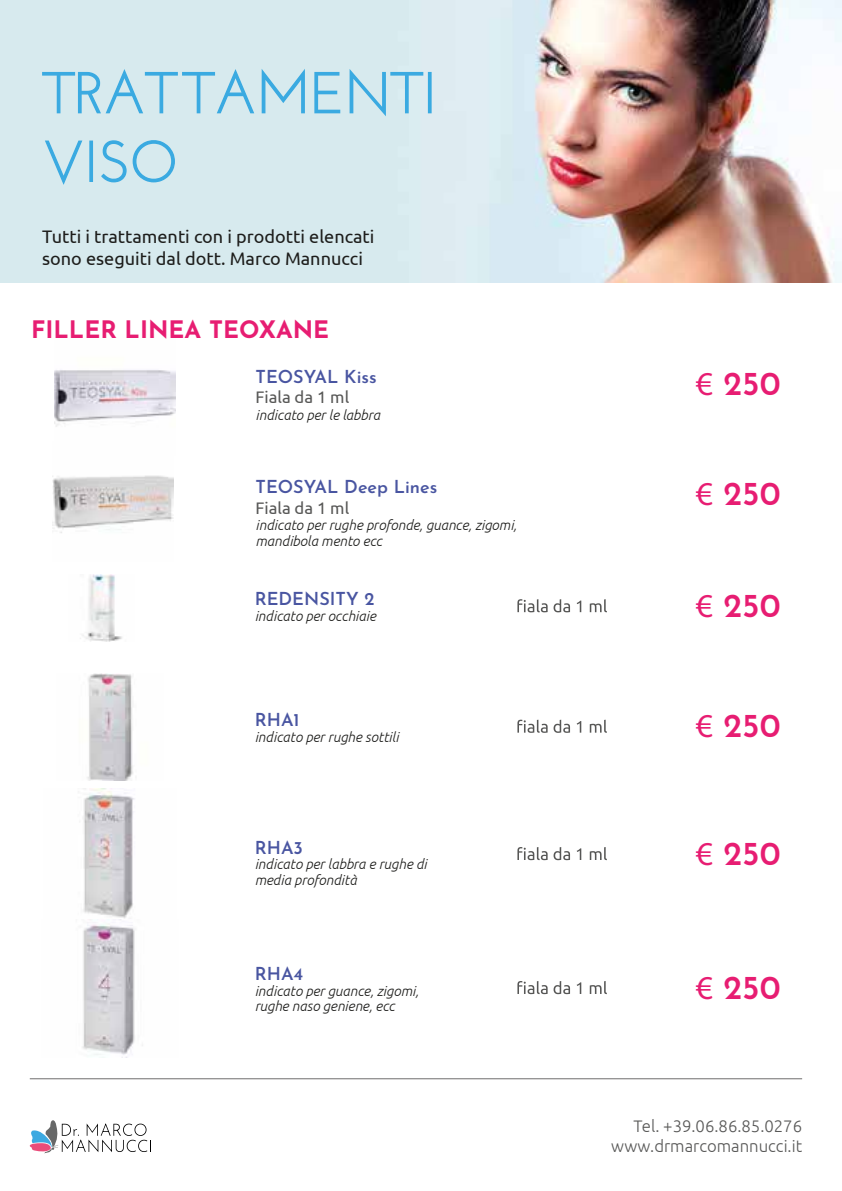
<style>
.page{position:relative;width:842px;height:1191px;background:#fff}
.page>*{position:absolute;margin:0;border:0;box-sizing:border-box;transform-origin:0 0}
.t1{font:600 33.4px "Josefin Sans";color:#e71d72}
.t2{font:700 24px "Josefin Sans";color:#e71d72}
.t3{font:18px/21.8px "Ubuntu";color:#1d1d1b}
.t4{font:600 18px "Josefin Sans";color:#4955a1}
.t5{font:300 16.6px "Ubuntu";color:#575756}
.t6{font:16.6px "Ubuntu";color:#575756}
.t7{font:italic 300 14px/15.4px "Ubuntu";color:#1d1d1b}
.s1{font-family:"Myriad Pro";font-weight:400}
</style>
<div class="page">
<img style="left:53px;top:475px;width:120px;height:58px">
<img style="left:55px;top:370px;width:120px;height:57px">
<svg style="left:517px;top:599px;width:90px;height:13px"></svg>
<img style="left:80px;top:575px;width:42px;height:66px">
<img style="left:87px;top:674px;width:46px;height:106px">
<svg style="left:517px;top:719px;width:90px;height:14px"></svg>
<svg style="left:517px;top:847px;width:90px;height:13px"></svg>
<img style="left:0;top:0;width:842px;height:282px">
<svg style="left:42px;top:69px;width:212px;height:44px;background:#b6dceb"></svg>
<svg style="left:262px;top:69px;width:43px;height:44px;background:#abd8ea"></svg>
<svg style="left:314px;top:72px;width:26px;height:41px"></svg>
<svg style="left:350px;top:69px;width:73px;height:47px;background:#b6ddeb"></svg>
<svg style="left:428px;top:72px;width:4px;height:41px"></svg>
<svg style="left:45px;top:140px;width:37px;height:45px;background:#b9ddeb"></svg>
<svg style="left:89px;top:140px;width:4px;height:42px"></svg>
<svg style="left:101px;top:140px;width:26px;height:42px"></svg>
<svg style="left:133px;top:139px;width:42px;height:43px;background:#afd9ea"></svg>
<hr style="left:30px;top:1078px;width:772px;height:1px;background:#706f6f">
<img style="left:83px;top:788px;width:52px;height:131px">
<svg style="left:517px;top:981px;width:90px;height:13px"></svg>
<img style="left:82px;top:919px;width:61px;height:136px">
<svg style="left:30px;top:1120px;width:121px;height:33px"></svg>
<p class="t3" style="left:42px;top:225px;width:334px">Tutti i trattamenti con i prodotti elencati sono eseguiti dal dott. Marco Mannucci</p>
<h2 class="t2" style="left:31px;top:312px;width:300px">FILLER LINEA TEOXANE</h2>
<p class="t4" style="left:256px;top:364px;width:123px">TEOSYAL Kiss</p>
<p class="t6" style="left:256px;top:387px;width:95px">Fiala da 1 ml</p>
<p class="t7" style="left:256px;top:407px;width:126px">indicato per le labbra</p>
<p class="t4" style="left:256px;top:474px;width:183px">TEOSYAL Deep Lines</p>
<p class="t6" style="left:256px;top:497px;width:95px">Fiala da 1 ml</p>
<p class="t7" style="left:256px;top:517px;width:263px">indicato per rughe profonde, guance, zigomi, mandibola mento ecc</p>
<h1 class="t1" style="left:696px;top:359px;width:86px"><span class="s1">€</span> 250</h1>
<h1 class="t1" style="left:696px;top:469px;width:86px"><span class="s1">€</span> 250</h1>
<p class="t4" style="left:255px;top:585px;width:121px">REDENSITY 2</p>
<h1 class="t1" style="left:696px;top:580px;width:86px"><span class="s1">€</span> 250</h1>
<p class="t7" style="left:255px;top:608px;width:123px">indicato per occhiaie</p>
<p class="t4" style="left:255px;top:706px;width:46px">RHA1</p>
<p class="t7" style="left:255px;top:729px;width:146px">indicato per rughe sottili</p>
<p class="t4" style="left:255px;top:833px;width:50px">RHA3</p>
<p class="t7" style="left:255px;top:856px;width:174px">indicato per labbra e rughe di media profondità</p>
<p class="t4" style="left:255px;top:960px;width:50px">RHA4</p>
<p class="t7" style="left:255px;top:982px;width:166px">indicato per guance, zigomi, rughe naso geniene, ecc</p>
<h1 class="t1" style="left:696px;top:700px;width:86px"><span class="s1">€</span> 250</h1>
<h1 class="t1" style="left:696px;top:828px;width:86px"><span class="s1">€</span> 250</h1>
<h1 class="t1" style="left:696px;top:962px;width:86px"><span class="s1">€</span> 250</h1>
<p class="t5" style="left:633px;top:1116px;width:170px">Tel. +39.06.86.85.0276</p>
<p class="t5" style="left:611px;top:1136px;width:192px">www.drmarcomannucci.it</p>
</div>
